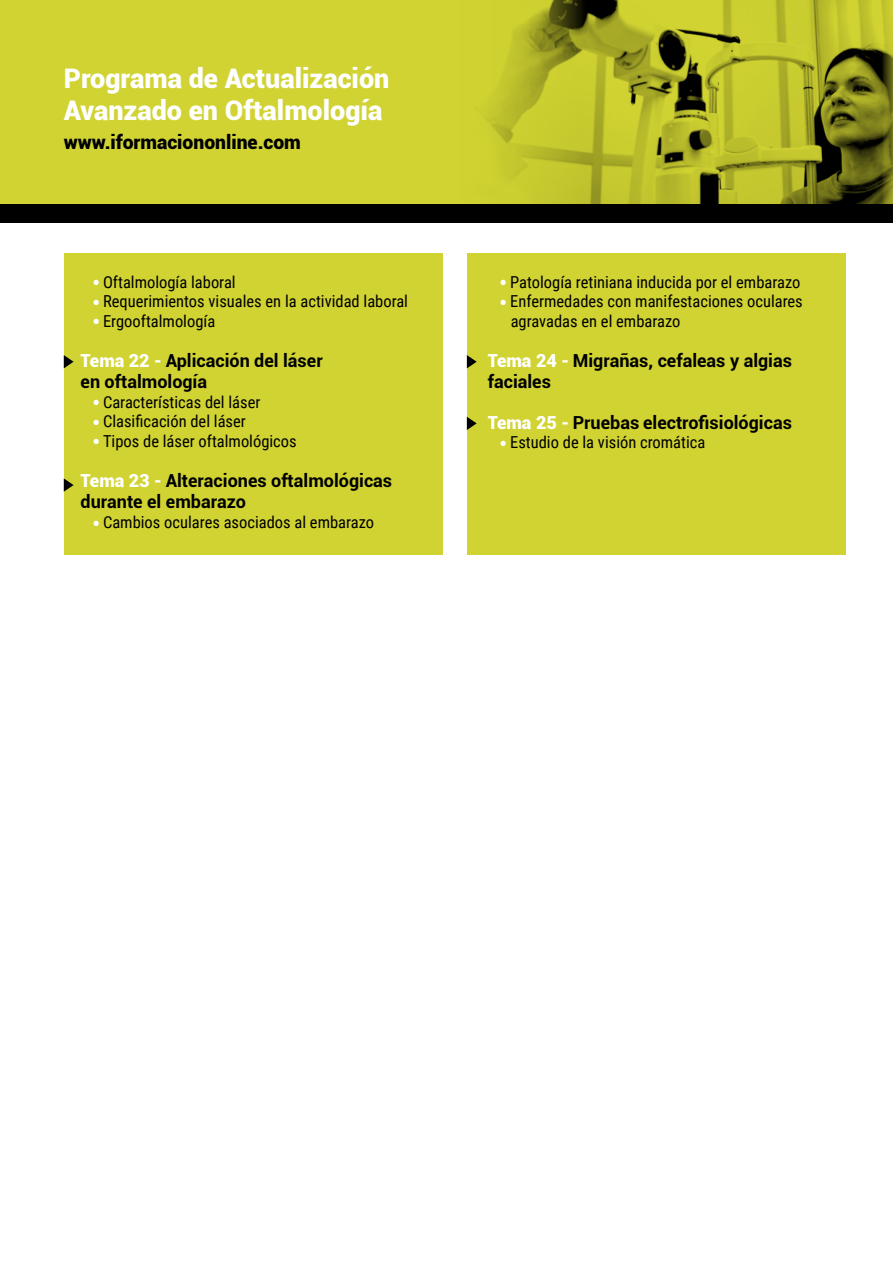
<style>
.page{position:relative;width:893px;height:1263px;background:#fff}
.page>*{position:absolute;margin:0;border:0;box-sizing:border-box;transform-origin:0 0}
.t1{font:900 27px/31.5px "Roboto";color:#fff}
.t2{font:900 19.35px "Roboto";color:#000}
.t3{font:700 18px/21px "Roboto";color:#000}
.t4{font:16.5px/19.5px "Roboto Condensed";color:#000}
.s1{color:#fff}
.s2{font-weight:900;color:#fff}
</style>
<div class="page">
<div style="left:0;top:0;width:893px;height:205px;background:#d0d331"></div>
<img style="left:448px;top:0;width:445px;height:205px">
<div style="left:0;top:205px;width:893px;height:18px;background:#000"></div>
<div style="left:64px;top:253px;width:379px;height:302px;background:#d0d331"></div>
<div style="left:467px;top:253px;width:379px;height:302px;background:#d0d331"></div>
<svg style="left:64px;top:355px;width:10px;height:13px"></svg>
<svg style="left:64px;top:478px;width:10px;height:14px"></svg>
<svg style="left:467px;top:355px;width:10px;height:13px"></svg>
<svg style="left:467px;top:417px;width:10px;height:13px"></svg>
<h1 class="t1" style="left:64px;top:62px;width:327px">Programa de Actualización<br>Avanzado en Oftalmología</h1>
<p class="t2" style="left:64px;top:128px;width:239px">www.iformaciononline.com</p>
<p class="t4" style="left:93px;top:271px;width:144px"><span class="s1">●</span> Oftalmología laboral</p>
<p class="t4" style="left:93px;top:291px;width:316px"><span class="s1">●</span> Requerimientos visuales en la actividad laboral</p>
<p class="t4" style="left:93px;top:310px;width:123px"><span class="s1">●</span> Ergooftalmología</p>
<p class="t3" style="left:81px;top:350px;width:244px"><span class="s2">Tema 22 -</span> Aplicación del láser en oftalmología</p>
<p class="t4" style="left:93px;top:391px;width:169px"><span class="s1">●</span> Características del láser</p>
<p class="t4" style="left:93px;top:411px;width:154px"><span class="s1">●</span> Clasificación del láser</p>
<p class="t4" style="left:93px;top:430px;width:205px"><span class="s1">●</span> Tipos de láser oftalmológicos</p>
<p class="t3" style="left:81px;top:470px;width:313px"><span class="s2">Tema 23 -</span> Alteraciones oftalmológicas durante el embarazo</p>
<p class="t4" style="left:93px;top:511px;width:282px"><span class="s1">●</span> Cambios oculares asociados al embarazo</p>
<p class="t4" style="left:500px;top:271px;width:301px"><span class="s1">●</span> Patología retiniana inducida por el embarazo</p>
<p class="t4" style="left:511px;top:291px;width:294px;text-indent:-10px"><span class="s1">●</span> Enfermedades con manifestaciones oculares agravadas en el embarazo</p>
<p class="t3" style="left:488px;top:350px;width:306px"><span class="s2">Tema 24 -</span> Migrañas, cefaleas y algias faciales</p>
<p class="t3" style="left:488px;top:411px;width:306px"><span class="s2">Tema 25 -</span> Pruebas electrofisiológicas</p>
<p class="t4" style="left:500px;top:432px;width:206px"><span class="s1">●</span> Estudio de la visión cromática</p>
</div>
